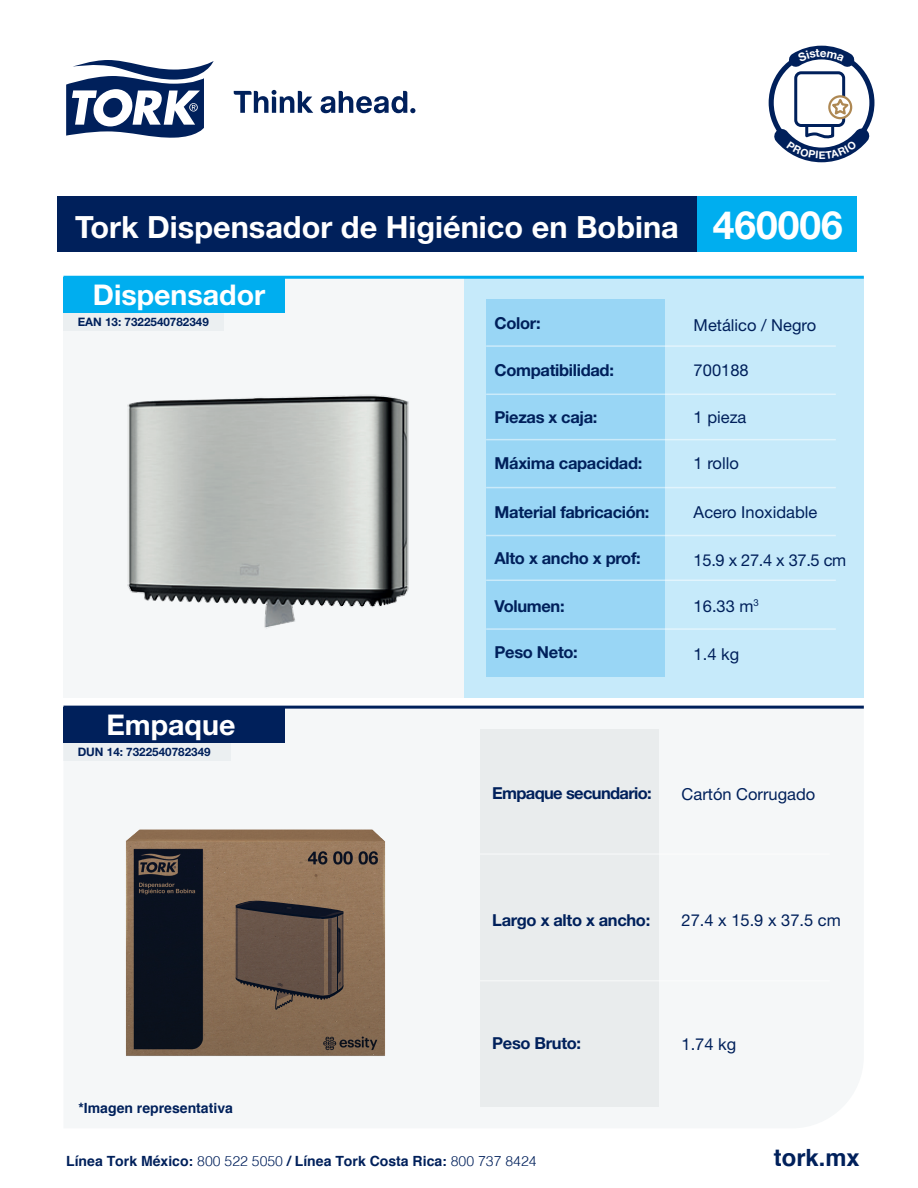
<style>
.page{position:relative;width:918px;height:1188px;background:#fff}
.page>*{position:absolute;margin:0;border:0;box-sizing:border-box;transform-origin:0 0}
.t1{font:700 30.75px "Helvetica Neue LT Std";color:#fff}
.t2{font:700 28.5px "Helvetica Neue LT Std";color:#fff}
.t3{font:700 23.7px "Helvetica";color:#00205b}
.t4{font:700 16.5px "Helvetica Neue LT Std";letter-spacing:-.02em;color:#00205b}
.t5{font:16.5px "Helvetica Neue LT Std";color:#00205b}
.t6{font:700 16.5px "Helvetica Neue LT Std";letter-spacing:-.04em;color:#00205b}
.t7{font:700 14.1px "Helvetica";color:#00205b}
.t8{font:700 11.7px "Helvetica Neue LT Std";color:#00205b}
.s1{font-size:39px}
.s2{font-weight:300}
</style>
<div class="page">
<svg style="left:234px;top:90px;width:79px;height:23px"></svg>
<svg style="left:321px;top:91px;width:94px;height:22px"></svg>
<svg style="left:66px;top:60px;width:148px;height:78px"></svg>
<div style="left:63px;top:277px;width:402px;height:421px;background:#f5f7f8"></div>
<div style="left:480px;top:729px;width:178px;height:378px;background:#e9eced"></div>
<hr style="left:480px;top:853px;width:350px;height:2px;background:#fff">
<hr style="left:480px;top:980px;width:350px;height:2px;background:#fff">
<img style="left:127px;top:394px;width:282px;height:235px">
<div style="left:465px;top:277px;width:399px;height:421px;background:#c6eafa"></div>
<div style="left:486px;top:299px;width:178px;height:377px;background:#99d6f5"></div>
<hr style="left:486px;top:345px;width:350px;height:2px;background:#fff">
<hr style="left:486px;top:394px;width:350px;height:1px;background:#fff">
<hr style="left:486px;top:439px;width:350px;height:1px;background:#fff">
<hr style="left:486px;top:487px;width:350px;height:1px;background:#fff">
<hr style="left:486px;top:535px;width:350px;height:1px;background:#fff">
<hr style="left:486px;top:580px;width:350px;height:1px;background:#fff">
<hr style="left:486px;top:628px;width:350px;height:2px;background:#fff">
<div style="left:63px;top:277px;width:222px;height:36px;background:#00aeef"></div>
<div style="left:63px;top:707px;width:222px;height:36px;background:#00205b"></div>
<hr style="left:63px;top:276px;width:801px;height:3px;background:#00aeef">
<hr style="left:63px;top:706px;width:801px;height:3px;background:#00205b">
<div style="left:63px;top:313px;width:161px;height:18px;background:#ebeff1"></div>
<div style="left:63px;top:743px;width:168px;height:18px;background:#ebeff1"></div>
<div style="left:769px;top:50px;width:105px;height:106px;background:#00205b;border-radius:50%"></div>
<div style="left:774px;top:55px;width:95px;height:96px;background:#fff;border-radius:50%"></div>
<div style="left:794px;top:71px;width:51px;height:56px;border:3px solid #00205b;border-radius:5px"></div>
<div style="left:57px;top:197px;width:640px;height:55px;background:#00205b"></div>
<div style="left:697px;top:197px;width:160px;height:55px;background:#00aeef"></div>
<img style="left:125px;top:829px;width:261px;height:228px">
<svg style="left:236px;top:901px;width:107px;height:109px;background:#5f4e44"></svg>
<svg style="left:773px;top:95px;width:97px;height:67px"></svg>
<svg style="left:788px;top:46px;width:67px;height:22px"></svg>
<h1 class="t1" style="left:75px;top:208px;width:769px">Tork Dispensador de Higiénico en Bobina <span class="s1">460006</span></h1>
<h2 class="t2" style="left:93px;top:278px;width:174px">Dispensador</h2>
<p class="t8" style="left:78px;top:315px;width:133px">EAN 13: 7322540782349</p>
<h2 class="t2" style="left:106px;top:707px;width:131px">Empaque</h2>
<p class="t8" style="left:78px;top:745px;width:134px">DUN 14: 7322540782349</p>
<p class="t4" style="left:495px;top:313px;width:48px">Color:</p>
<p class="t4" style="left:495px;top:360px;width:121px">Compatibilidad:</p>
<p class="t4" style="left:495px;top:407px;width:104px">Piezas x caja:</p>
<p class="t4" style="left:495px;top:453px;width:149px">Máxima capacidad:</p>
<p class="t4" style="left:495px;top:502px;width:156px">Material fabricación:</p>
<p class="t4" style="left:495px;top:548px;width:148px">Alto x ancho x prof:</p>
<p class="t4" style="left:495px;top:596px;width:72px">Volumen:</p>
<p class="t4" style="left:495px;top:642px;width:85px">Peso Neto:</p>
<p class="t5" style="left:694px;top:315px;width:124px">Metálico / Negro</p>
<p class="t5" style="left:694px;top:360px;width:57px">700188</p>
<p class="t5" style="left:694px;top:407px;width:54px">1 pieza</p>
<p class="t5" style="left:694px;top:453px;width:47px">1 rollo</p>
<p class="t5" style="left:694px;top:503px;width:125px">Acero Inoxidable</p>
<p class="t5" style="left:694px;top:550px;width:154px">15.9 x 27.4 x 37.5 cm</p>
<p class="t5" style="left:694px;top:596px;width:67px">16.33 m<sup>3</sup></p>
<p class="t5" style="left:694px;top:644px;width:47px">1.4 kg</p>
<p class="t6" style="left:492px;top:783px;width:161px">Empaque secundario:</p>
<p class="t5" style="left:682px;top:784px;width:135px">Cartón Corrugado</p>
<p class="t4" style="left:492px;top:910px;width:160px">Largo x alto x ancho:</p>
<p class="t5" style="left:682px;top:910px;width:161px">27.4 x 15.9 x 37.5 cm</p>
<p class="t7" style="left:78px;top:1096px;width:156px">*Imagen representativa</p>
<p class="t4" style="left:492px;top:1033px;width:91px">Peso Bruto:</p>
<p class="t7" style="left:66px;top:1150px;width:472px">Línea Tork México: <span class="s2">800 522 5050</span> / Línea Tork Costa Rica: <span class="s2">800 737 8424</span></p>
<p class="t5" style="left:682px;top:1034px;width:56px">1.74 kg</p>
<h3 class="t3" style="left:774px;top:1139px;width:87px">tork.mx</h3>
</div>
